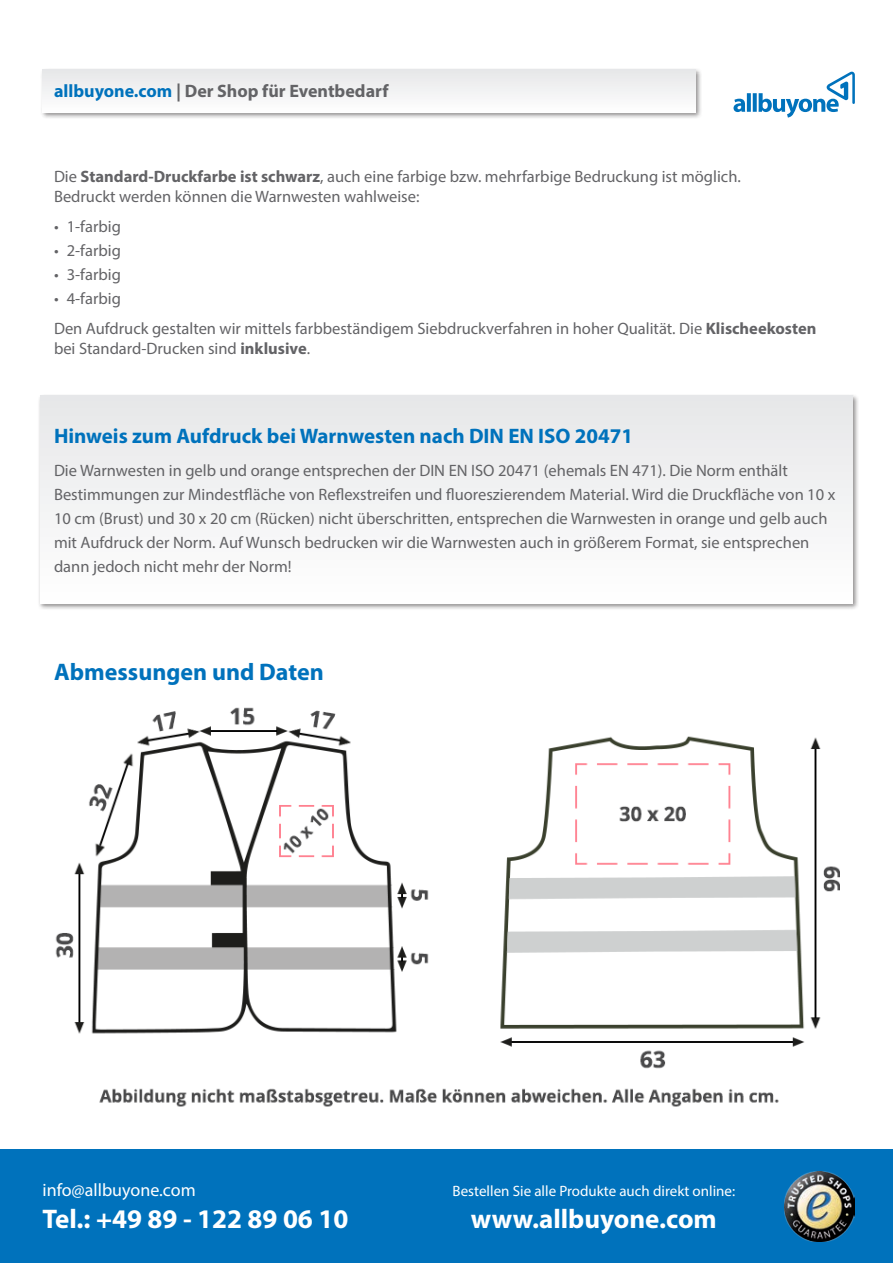
<style>
.page{position:relative;width:893px;height:1263px;background:#fff}
.page>*{position:absolute;margin:0;border:0;box-sizing:border-box;transform-origin:0 0}
.t1{font:700 27px "Myriad Pro";color:#fff}
.t2{font:700 24px "Myriad Pro";color:#0072bc}
.t3{font:700 21px "Myriad Pro";color:#0072bc}
.t4{font:700 18px "Myriad Pro";color:#636366}
.t5{font:18px "Myriad Pro";color:#fff}
.t6{font:16.5px/24px "Myriad Pro";color:#636366}
.t7{font:15px "Myriad Pro";color:#fff}
.s1{color:#0072bc}
.s2{font-weight:700}
</style>
<div class="page">
<svg style="left:733px;top:72px;width:122px;height:46px"></svg>
<div style="left:40px;top:67px;width:662px;height:52px;background:#231f20;opacity:.5"></div>
<div style="left:43px;top:70px;width:652px;height:42px;background:#f1f2f3"></div>
<div style="left:0;top:1149px;width:893px;height:114px;background:#0072bc"></div>
<img style="left:784px;top:1171px;width:71px;height:70px">
<div style="left:38px;top:393px;width:821px;height:218px;background:#231f20;opacity:.5"></div>
<div style="left:40px;top:395px;width:813px;height:209px;background:#f2f3f4"></div>
<img style="left:55px;top:707px;width:784px;height:400px">
<p class="t4" style="left:54px;top:79px;width:336px"><span class="s1">allbuyone.com</span> | Der Shop für Eventbedarf</p>
<p class="t6" style="left:54px;top:167px;width:688px;line-height:19.8px">Die <span class="s2">Standard-Druckfarbe ist schwarz</span>, auch eine farbige bzw. mehrfarbige Bedruckung ist möglich.<br>Bedruckt werden können die Warnwesten wahlweise:</p>
<p class="t6" style="left:54px;top:214px;width:68px">• 1-farbig</p>
<p class="t6" style="left:54px;top:238px;width:68px">• 2-farbig</p>
<p class="t6" style="left:54px;top:262px;width:68px">• 3-farbig</p>
<p class="t6" style="left:54px;top:283px;width:764px;line-height:30px">• 4-farbig<br>Den Aufdruck gestalten wir mittels farbbeständigem Siebdruckverfahren in hoher Qualität. Die <span class="s2">Klischeekosten</span></p>
<p class="t6" style="left:54px;top:336px;width:258px">bei Standard-Drucken sind <span class="s2">inklusive</span>.</p>
<p class="t3" style="left:54px;top:422px;width:581px">Hinweis zum Aufdruck bei Warnwesten nach DIN EN ISO 20471</p>
<p class="t6" style="left:54px;top:458px;width:783px">Die Warnwesten in gelb und orange entsprechen der DIN EN ISO 20471 (ehemals EN 471). Die Norm enthält Bestimmungen zur Mindestfläche von Reflexstreifen und fluoreszierendem Material. Wird die Druckfläche von 10 x 10 cm (Brust) und 30 x 20 cm (Rücken) nicht überschritten, entsprechen die Warnwesten in orange und gelb auch mit Aufdruck der Norm. Auf Wunsch bedrucken wir die Warnwesten auch in größerem Format, sie entsprechen dann jedoch nicht mehr der Norm!</p>
<h2 class="t2" style="left:54px;top:657px;width:271px">Abmessungen und Daten</h2>
<p class="t5" style="left:43px;top:1178px;width:155px">info@allbuyone.com</p>
<p class="t7" style="left:453px;top:1181px;width:284px">Bestellen Sie alle Produkte auch direkt online:</p>
<h1 class="t1" style="left:43px;top:1201px;width:307px">Tel.: +49 89 - 122 89 06 10</h1>
<h1 class="t1" style="left:471px;top:1201px;width:247px">www.allbuyone.com</h1>
</div>
